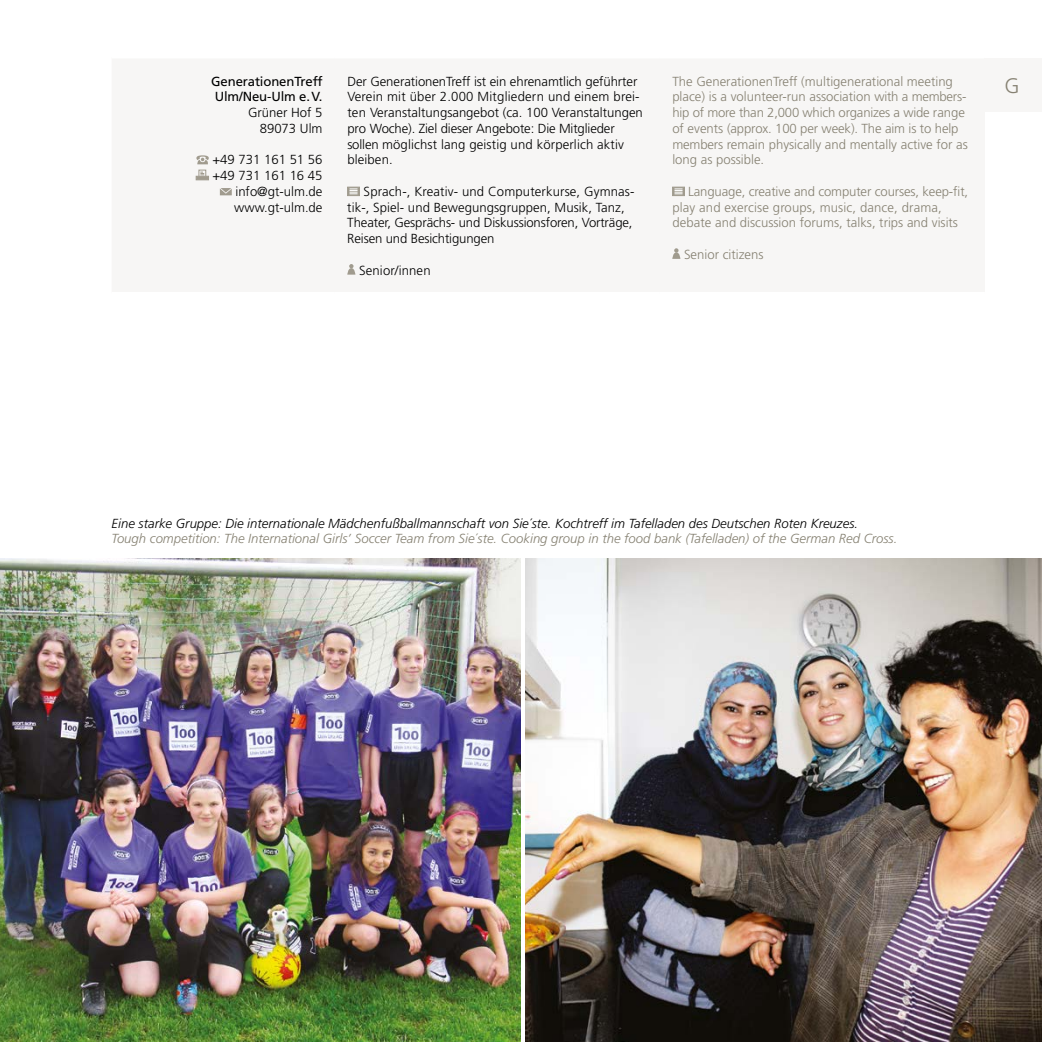
<style>
.page{position:relative;width:1042px;height:1042px;background:#fff}
.page>*{position:absolute;margin:0;border:0;box-sizing:border-box;transform-origin:0 0}
.t1{font:300 21px "Frutiger";color:#868172}
.t2{font:300 13.12px/15.8px "Frutiger";color:#000;text-align:right}
.t3{font:300 13.12px/15.8px "Frutiger";color:#868172}
.t4{font:italic 300 13.12px "Frutiger";color:#868172}
.t5{font:italic 300 13.12px "Frutiger";color:#000}
.t6{font:13.12px/15.8px "Frutiger";letter-spacing:-.01em;color:#000}
</style>
<div class="page">
<img style="left:0;top:558px;width:521px;height:484px">
<img style="left:526px;top:558px;width:516px;height:484px">
<svg style="left:196px;top:155px;width:13px;height:9px"></svg>
<hr style="left:196px;top:176px;width:13px;height:4px;background:#a09b8e">
<div style="left:199px;top:170px;width:7px;height:6px;border:1px solid #a09b8e"></div>
<svg style="left:200px;top:172px;width:4px;height:4px"></svg>
<svg style="left:220px;top:188px;width:12px;height:7px"></svg>
<svg style="left:347px;top:187px;width:13px;height:9px"></svg>
<svg style="left:349px;top:189px;width:8px;height:5px"></svg>
<svg style="left:347px;top:264px;width:8px;height:11px"></svg>
<svg style="left:672px;top:187px;width:13px;height:9px"></svg>
<svg style="left:674px;top:189px;width:8px;height:5px"></svg>
<svg style="left:672px;top:248px;width:8px;height:11px"></svg>
<div style="left:985px;top:59px;width:57px;height:53px;background:#f7f6f5"></div>
<p class="t6" style="left:211px;top:73px;width:113px">GenerationenTreff<br>Ulm/Neu-Ulm e.V.</p>
<p class="t2" style="left:248px;top:105px;width:76px">Grüner Hof 5<br>89073 Ulm</p>
<p class="t2" style="left:212px;top:152px;width:112px">+49 731 161 51 56 +49 731 161 16 45 info@gt-ulm.de www.gt-ulm.de</p>
<p class="t2" style="left:347px;top:73px;width:297px;text-align:left">Der GenerationenTreff ist ein ehrenamtlich geführter Verein mit über 2.000 Mitgliedern und einem brei&shy;ten Veranstaltungsangebot (ca. 100 Veranstaltungen pro Woche). Ziel dieser Angebote: Die Mitglieder sollen möglichst lang geistig und körperlich aktiv bleiben.</p>
<p class="t2" style="left:347px;top:184px;width:289px;text-align:left;text-indent:16px">Sprach-, Kreativ- und Computerkurse, Gymnas&shy;tik-, Spiel- und Bewegungsgruppen, Musik, Tanz, Theater, Gesprächs- und Diskussionsforen, Vorträge, Reisen und Besichtigungen</p>
<p class="t2" style="left:359px;top:262px;width:73px">Senior/innen</p>
<p class="t3" style="left:672px;top:73px;width:297px">The GenerationenTreff (multigenerational meeting place) is a volunteer-run association with a members&shy;hip of more than 2,000 which organizes a wide range of events (approx. 100 per week). The aim is to help members remain physically and mentally active for as long as possible.</p>
<p class="t3" style="left:672px;top:184px;width:297px;text-indent:16px">Language, creative and computer courses, keep-fit, play and exercise groups, music, dance, drama, debate and discussion forums, talks, trips and visits</p>
<p class="t3" style="left:684px;top:247px;width:81px">Senior citizens</p>
<h1 class="t1" style="left:1004px;top:74px;width:17px">G</h1>
<p class="t5" style="left:112px;top:515px;width:748px">Eine starke Gruppe: Die internationale Mädchenfußballmannschaft von Sie´ste. Kochtreff im Tafelladen des Deutschen Roten Kreuzes.</p>
<p class="t4" style="left:112px;top:531px;width:787px">Tough competition: The International Girls’ Soccer Team from Sie´ste. Cooking group in the food bank (Tafelladen) of the German Red Cross.</p>
</div>
